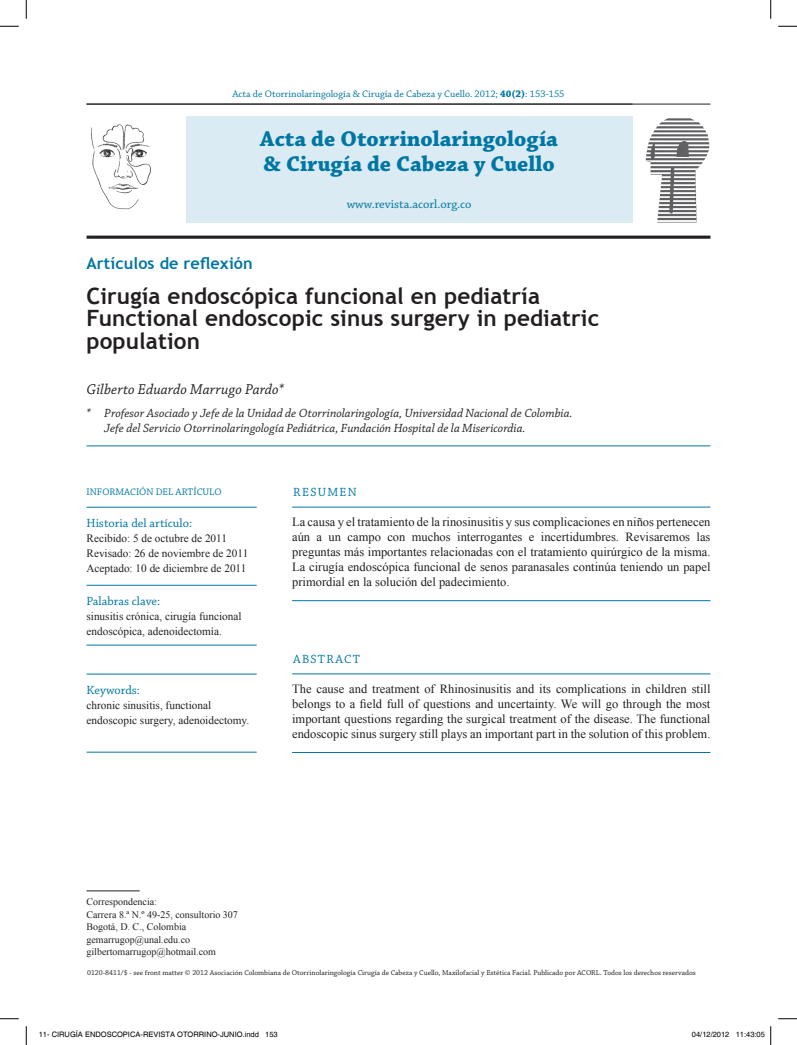
<style>
.page{position:relative;width:797px;height:1045px;background:#fff}
.page>*{position:absolute;margin:0;border:0;box-sizing:border-box;transform-origin:0 0}
.t1{font:700 22.5px/22.5px "Trebuchet MS";letter-spacing:.005em;color:#231f20}
.t2{font:700 22.5px/25px "Chaparral Pro";color:#0076a3}
.t3{font:700 16.25px "Trebuchet MS";letter-spacing:.005em;color:#0076a3}
.t4{font:italic 15px "Chaparral Pro";letter-spacing:.01em;color:#231f20}
.t5{font:12.5px/15px "Times New Roman";color:#231f20;text-align:justify}
.t6{font:italic 12.5px/15px "Chaparral Pro";color:#231f20}
.t7{font:12.5px "Chaparral Pro";color:#0076a3}
.t8{font:12.5px "Chaparral Pro";letter-spacing:.1em;color:#0076a3}
.t9{font:12.5px "Chaparral Pro";letter-spacing:.105em;color:#0076a3}
.t10{font:11.25px/15px "Times New Roman";color:#231f20}
.t11{font:10px/12.5px "Times New Roman";color:#231f20}
.t12{font:10px "Chaparral Pro";color:#0076a3}
.t13{font:7.5px "Chaparral Pro";color:#231f20}
.t14{font:7.5px "Helvetica";color:#000}
.s1{font-weight:700}
</style>
<div class="page">
<hr style="left:86px;top:104px;width:624px;height:1px;background:#231f20">
<hr style="left:292px;top:507px;width:418px;height:1px;background:#0076a3">
<hr style="left:292px;top:600px;width:418px;height:1px;background:#0076a3">
<hr style="left:292px;top:673px;width:418px;height:1px;background:#0076a3">
<hr style="left:292px;top:752px;width:418px;height:1px;background:#0076a3">
<hr style="left:86px;top:445px;width:624px;height:1px;background:#0076a3">
<div style="left:186px;top:117px;width:446px;height:106px;background:#daebf4"></div>
<img style="left:646px;top:118px;width:63px;height:104px">
<hr style="left:86px;top:236px;width:624px;height:3px;background:#231f20">
<hr style="left:86px;top:890px;width:54px;height:1px;background:#231f20">
<hr style="left:86px;top:645px;width:171px;height:1px;background:#0076a3">
<hr style="left:86px;top:507px;width:171px;height:1px;background:#0076a3">
<hr style="left:86px;top:585px;width:171px;height:1px;background:#0076a3">
<img style="left:90px;top:124px;width:61px;height:86px">
<hr style="left:86px;top:674px;width:171px;height:1px;background:#0076a3">
<hr style="left:86px;top:752px;width:171px;height:1px;background:#0076a3">
<svg style="left:0;top:25px;width:19px;height:2px"></svg>
<svg style="left:778px;top:25px;width:19px;height:2px"></svg>
<svg style="left:0;top:1018px;width:19px;height:1px"></svg>
<svg style="left:778px;top:1018px;width:19px;height:1px"></svg>
<svg style="left:25px;top:0;width:2px;height:19px"></svg>
<svg style="left:25px;top:1026px;width:2px;height:19px"></svg>
<svg style="left:770px;top:0;width:1px;height:19px"></svg>
<svg style="left:770px;top:1026px;width:1px;height:19px"></svg>
<p class="t12" style="left:232px;top:88px;width:333px">Acta de Otorrinolaringología &amp; Cirugía de Cabeza y Cuello. 2012; <span class="s1">40(2)</span>: 153-155</p>
<h1 class="t2" style="left:260px;top:127px;width:299px">Acta de Otorrinolaringología &amp; Cirugía de Cabeza y Cuello</h1>
<p class="t7" style="left:347px;top:197px;width:126px">www.revista.acorl.org.co</p>
<h2 class="t3" style="left:86px;top:253px;width:168px">Artículos de reflexión</h2>
<h1 class="t1" style="left:86px;top:284px;width:514px">Cirugía endoscópica funcional en pediatría<br>Functional endoscopic sinus surgery in pediatric population</h1>
<p class="t4" style="left:86px;top:381px;width:199px">Gilberto Eduardo Marrugo Pardo*</p>
<p class="t6" style="left:104px;top:405px;width:470px;text-indent:-18px">* Profesor Asociado y Jefe de la Unidad de Otorrinolaringología, Universidad Nacional de Colombia.<br>Jefe del Servicio Otorrinolaringología Pediátrica, Fundación Hospital de la Misericordia.</p>
<p class="t12" style="left:86px;top:486px;width:134px">información del artículo</p>
<p class="t7" style="left:86px;top:516px;width:107px">Historia del artículo:</p>
<p class="t10" style="left:86px;top:530px;width:163px">Recibido: 5 de octubre de 2011<br>Revisado: 26 de noviembre de 2011<br>Aceptado: 10 de diciembre de 2011</p>
<p class="t7" style="left:86px;top:594px;width:75px">Palabras clave:</p>
<p class="t10" style="left:86px;top:608px;width:156px">sinusitis crónica, cirugía funcional endoscópica, adenoidectomía.</p>
<p class="t7" style="left:86px;top:683px;width:55px">Keywords:</p>
<p class="t10" style="left:86px;top:697px;width:164px">chronic sinusitis, functional endoscopic surgery, adenoidectomy.</p>
<p class="t9" style="left:293px;top:485px;width:65px">Resumen</p>
<p class="t5" style="left:292px;top:514px;width:420px">La causa y el tratamiento de la rinosinusitis y sus complicaciones en niños pertenecen aún a un campo con muchos interrogantes e incertidumbres. Revisaremos las preguntas más importantes relacionadas con el tratamiento quirúrgico de la misma.<br>La cirugía endoscópica funcional de senos paranasales continúa teniendo un papel primordial en la solución del padecimiento.</p>
<p class="t8" style="left:293px;top:652px;width:68px">ABSTRACT</p>
<p class="t5" style="left:292px;top:681px;width:420px">The cause and treatment of Rhinosinusitis and its complications in children still belongs to a field full of questions and uncertainty. We will go through the most important questions regarding the surgical treatment of the disease. The functional endoscopic sinus surgery still plays an important part in the solution of this problem.</p>
<p class="t11" style="left:86px;top:895px;width:153px">Correspondencia:<br>Carrera 8.ª N.º 49-25, consultorio 307<br>Bogotá, D. C., Colombia gemarrugop@unal.edu.co gilbertomarrugop@hotmail.com</p>
<p class="t13" style="left:87px;top:968px;width:610px">0120-8411/$ - see front matter © 2012 Asociación Colombiana de Otorrinolaringología Cirugía de Cabeza y Cuello, Maxilofacial y Estética Facial. Publicado por ACORL. Todos los derechos reservados</p>
<p class="t14" style="left:39px;top:1030px;width:240px">11- CIRUGÍA ENDOSCOPICA-REVISTA OTORRINO-JUNIO.indd 153</p>
<p class="t14" style="left:692px;top:1030px;width:74px">04/12/2012 11:43:05</p>
</div>
